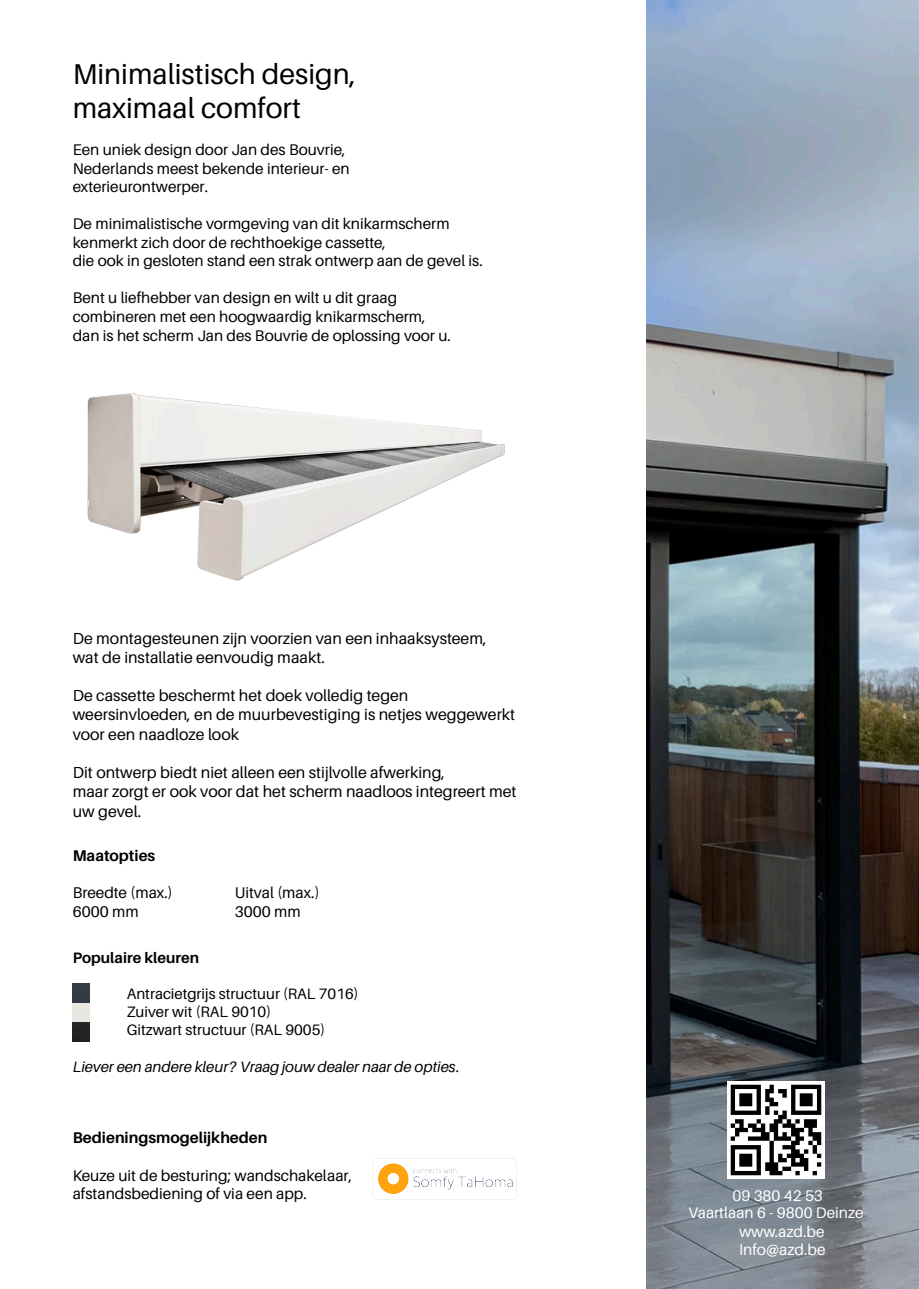
<style>
.page{position:relative;width:919px;height:1289px;background:#fff}
.page>*{position:absolute;margin:0;border:0;box-sizing:border-box;transform-origin:0 0}
.t1{font:28.65px/34.3px "Aileron";color:#000}
.t2{font:16.05px/19.2px "Aileron";color:#000}
.t3{font:15.6px/18.8px "Aileron";color:#fff}
.t4{font:15.45px/18.6px "Aileron";color:#000}
.t5{font:700 15.45px "Aileron";color:#000}
.t6{font:15.45px "Aileron";color:#fff}
.t7{font:15px/18.1px "Aileron";color:#000}
.t8{font:italic 15px "Aileron";color:#000}
.t9{font:700 15px "Aileron";color:#000}
.s1{font-style:normal}
</style>
<div class="page">
<img style="left:646px;top:0;width:272px;height:1288px">
<img style="left:87px;top:393px;width:418px;height:188px">
<img style="left:373px;top:1158px;width:143px;height:41px">
<img style="left:727px;top:1081px;width:97px;height:97px">
<img style="left:73px;top:983px;width:17px;height:58px">
<h1 class="t1" style="left:73px;top:57px;width:285px">Minimalistisch design, maximaal comfort</h1>
<p class="t4" style="left:73px;top:140px;width:278px">Een uniek design door Jan des Bouvrie,<br>Nederlands meest bekende interieur- en exterieurontwerper.</p>
<p class="t4" style="left:73px;top:215px;width:411px">De minimalistische vormgeving van dit knikarmscherm kenmerkt zich door de rechthoekige cassette,<br>die ook in gesloten stand een strak ontwerp aan de gevel is.</p>
<p class="t4" style="left:73px;top:289px;width:380px">Bent u liefhebber van design en wilt u dit graag combineren met een hoogwaardig knikarmscherm, dan is het scherm Jan des Bouvrie de oplossing voor u.</p>
<p class="t2" style="left:73px;top:628px;width:415px">De montagesteunen zijn voorzien van een inhaaksysteem, wat de installatie eenvoudig maakt.</p>
<p class="t2" style="left:73px;top:686px;width:444px">De cassette beschermt het doek volledig tegen weersinvloeden, en de muurbevestiging is netjes weggewerkt voor een naadloze look</p>
<p class="t2" style="left:73px;top:763px;width:445px">Dit ontwerp biedt niet alleen een stijlvolle afwerking,<br>maar zorgt er ook voor dat het scherm naadloos integreert met uw gevel.</p>
<p class="t5" style="left:73px;top:847px;width:84px">Maatopties</p>
<p class="t4" style="left:73px;top:883px;width:101px">Breedte (max.)</p>
<p class="t4" style="left:235px;top:883px;width:86px">Uitval (max.)</p>
<p class="t4" style="left:73px;top:902px;width:67px">6000 mm</p>
<p class="t4" style="left:235px;top:902px;width:67px">3000 mm</p>
<p class="t9" style="left:73px;top:949px;width:128px">Populaire kleuren</p>
<p class="t7" style="left:127px;top:985px;width:233px">Antracietgrijs structuur (RAL 7016)<br>Zuiver wit (RAL 9010)<br>Gitzwart structuur (RAL 9005)</p>
<p class="t8" style="left:73px;top:1058px;width:388px">Liever een andere kleur? Vraag jouw dealer naar de opties<span class="s1">.</span></p>
<p class="t5" style="left:73px;top:1129px;width:196px">Bedieningsmogelijkheden</p>
<p class="t4" style="left:73px;top:1166px;width:281px">Keuze uit de besturing; wandschakelaar, afstandsbediening of via een app.</p>
<p class="t6" style="left:732px;top:1187px;width:92px">09 380 42 53</p>
<p class="t6" style="left:688px;top:1204px;width:176px">Vaartlaan 6 - 9800 Deinze</p>
<p class="t3" style="left:739px;top:1221px;width:88px">www.azd.be<br>Info@azd.be</p>
</div>
